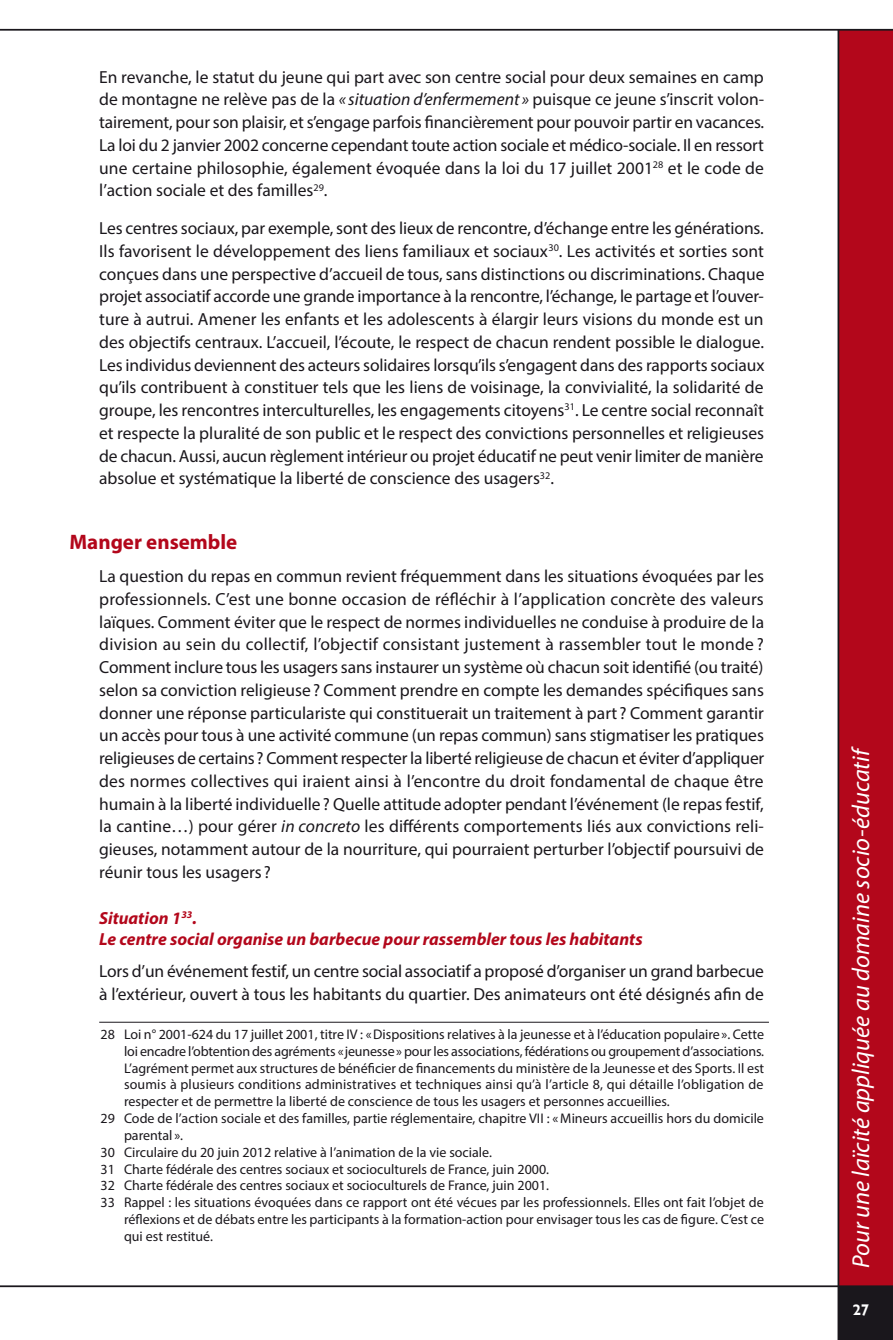
<style>
.page{position:relative;width:893px;height:1340px;background:#fff}
.page>*{position:absolute;margin:0;border:0;box-sizing:border-box;transform-origin:0 0}
.t1{font:italic 24.5px "Myriad Pro";color:#fff}
.t2{font:700 21px "Myriad Pro";color:#b3071b}
.t3{font:17.5px/22.8px "Myriad Pro";color:#1a171c;text-align:justify}
.t4{font:italic 700 17.5px/21px "Myriad Pro";color:#b3071b}
.t5{font:700 15.75px "Chantilly";color:#fff}
.t6{font:14px "Myriad Pro";color:#1a171c}
.s1{font-style:italic}
</style>
<div class="page">
<div style="left:838px;top:1285px;width:55px;height:54px;background:#1a171c"></div>
<div style="left:838px;top:29px;width:55px;height:1256px;background:#b3071b"></div>
<hr style="left:0;top:29px;width:893px;height:2px;background:#1a171c">
<hr style="left:0;top:1285px;width:893px;height:2px;background:#1a171c">
<hr style="left:837px;top:30px;width:2px;height:1309px;background:#1a171c">
<hr style="left:99px;top:1021px;width:670px;height:1px;background:#1a171c">
<p class="t3" style="left:99px;top:65px;width:666px">En revanche, le statut du jeune qui part avec son centre social pour deux semaines en camp de montagne ne relève pas de la <span class="s1">« situation d’enfermement »</span> puisque ce jeune s’inscrit volon&shy;tairement, pour son plaisir, et s’engage parfois financièrement pour pouvoir partir en vacances.<br>La loi du 2 janvier 2002 concerne cependant toute action sociale et médico-sociale. Il en ressort une certaine philosophie, également évoquée dans la loi du 17 juillet 2001<sup>28</sup> et le code de l’action sociale et des familles<sup>29</sup>.</p>
<p class="t3" style="left:99px;top:216px;width:667px">Les centres sociaux, par exemple, sont des lieux de rencontre, d’échange entre les générations.<br>Ils favorisent le développement des liens familiaux et sociaux<sup>30</sup>. Les activités et sorties sont conçues dans une perspective d’accueil de tous, sans distinctions ou discriminations. Chaque projet associatif accorde une grande importance à la rencontre, l’échange, le partage et l’ouver&shy;ture à autrui. Amener les enfants et les adolescents à élargir leurs visions du monde est un des objectifs centraux. L’accueil, l’écoute, le respect de chacun rendent possible le dialogue.<br>Les individus deviennent des acteurs solidaires lorsqu’ils s’engagent dans des rapports sociaux qu’ils contribuent à constituer tels que les liens de voisinage, la convivialité, la solidarité de groupe, les rencontres interculturelles, les engagements citoyens<sup>31</sup>. Le centre social reconnaît et respecte la pluralité de son public et le respect des convictions personnelles et religieuses de chacun. Aussi, aucun règlement intérieur ou projet éducatif ne peut venir limiter de manière absolue et systématique la liberté de conscience des usagers<sup>32</sup>.</p>
<p class="t2" style="left:69px;top:528px;width:169px">Manger ensemble</p>
<p class="t3" style="left:99px;top:564px;width:667px">La question du repas en commun revient fréquemment dans les situations évoquées par les professionnels. C’est une bonne occasion de réfléchir à l’application concrète des valeurs laïques. Comment éviter que le respect de normes individuelles ne conduise à produire de la division au sein du collectif, l’objectif consistant justement à rassembler tout le monde ?<br>Comment inclure tous les usagers sans instaurer un système où chacun soit identifié (ou traité) selon sa conviction religieuse ? Comment prendre en compte les demandes spécifiques sans donner une réponse particulariste qui constituerait un traitement à part ? Comment garantir un accès pour tous à une activité commune (un repas commun) sans stigmatiser les pratiques religieuses de certains? Comment respecter la liberté religieuse de chacun et éviter d’appliquer des normes collectives qui iraient ainsi à l’encontre du droit fondamental de chaque être humain à la liberté individuelle ? Quelle attitude adopter pendant l’événement (le repas festif, la cantine…) pour gérer <span class="s1">in concreto</span> les différents comportements liés aux convictions reli&shy;gieuses, notamment autour de la nourriture, qui pourraient perturber l’objectif poursuivi de réunir tous les usagers ?</p>
<p class="t4" style="left:99px;top:906px;width:545px">Situation 1<sup>33</sup>.<br>Le centre social organise un barbecue pour rassembler tous les habitants</p>
<p class="t3" style="left:99px;top:959px;width:666px">Lors d’un événement festif, un centre social associatif a proposé d’organiser un grand barbecue à l’extérieur, ouvert à tous les habitants du quartier. Des animateurs ont été désignés afin de</p>
<p class="t6" style="left:101px;top:1025px;width:665px">28 Loi n° 2001-624 du 17 juillet 2001, titre IV : «Dispositions relatives à la jeunesse et à l’éducation populaire». Cette</p>
<p class="t6" style="left:124px;top:1042px;width:642px">loi encadre l’obtention des agréments «jeunesse» pour les associations, fédérations ou groupement d’associations.</p>
<p class="t6" style="left:124px;top:1059px;width:642px">L’agrément permet aux structures de bénéficier de financements du ministère de la Jeunesse et des Sports. Il est</p>
<p class="t6" style="left:124px;top:1076px;width:641px">soumis à plusieurs conditions administratives et techniques ainsi qu’à l’article 8, qui détaille l’obligation de</p>
<p class="t6" style="left:124px;top:1092px;width:547px">respecter et de permettre la liberté de conscience de tous les usagers et personnes accueillies.</p>
<p class="t6" style="left:101px;top:1109px;width:665px">29 Code de l’action sociale et des familles, partie réglementaire, chapitre VII : «Mineurs accueillis hors du domicile</p>
<p class="t6" style="left:124px;top:1126px;width:61px">parental ».</p>
<p class="t6" style="left:101px;top:1143px;width:393px">30 Circulaire du 20 juin 2012 relative à l’animation de la vie sociale.</p>
<p class="t6" style="left:101px;top:1160px;width:450px">31 Charte fédérale des centres sociaux et socioculturels de France, juin 2000.</p>
<p class="t6" style="left:101px;top:1176px;width:450px">32 Charte fédérale des centres sociaux et socioculturels de France, juin 2001.</p>
<p class="t6" style="left:101px;top:1193px;width:665px">33 Rappel : les situations évoquées dans ce rapport ont été vécues par les professionnels. Elles ont fait l’objet de</p>
<p class="t6" style="left:124px;top:1210px;width:641px">réflexions et de débats entre les participants à la formation-action pour envisager tous les cas de figure. C’est ce</p>
<p class="t6" style="left:124px;top:1227px;width:90px">qui est restitué.</p>
<h1 class="t1" style="left:846px;top:1267px;width:523px;rotate:-90deg">Pour une laïcité appliquée au domaine socio-éducatif</h1>
<p class="t5" style="left:853px;top:1301px;width:18px">27</p>
</div>
